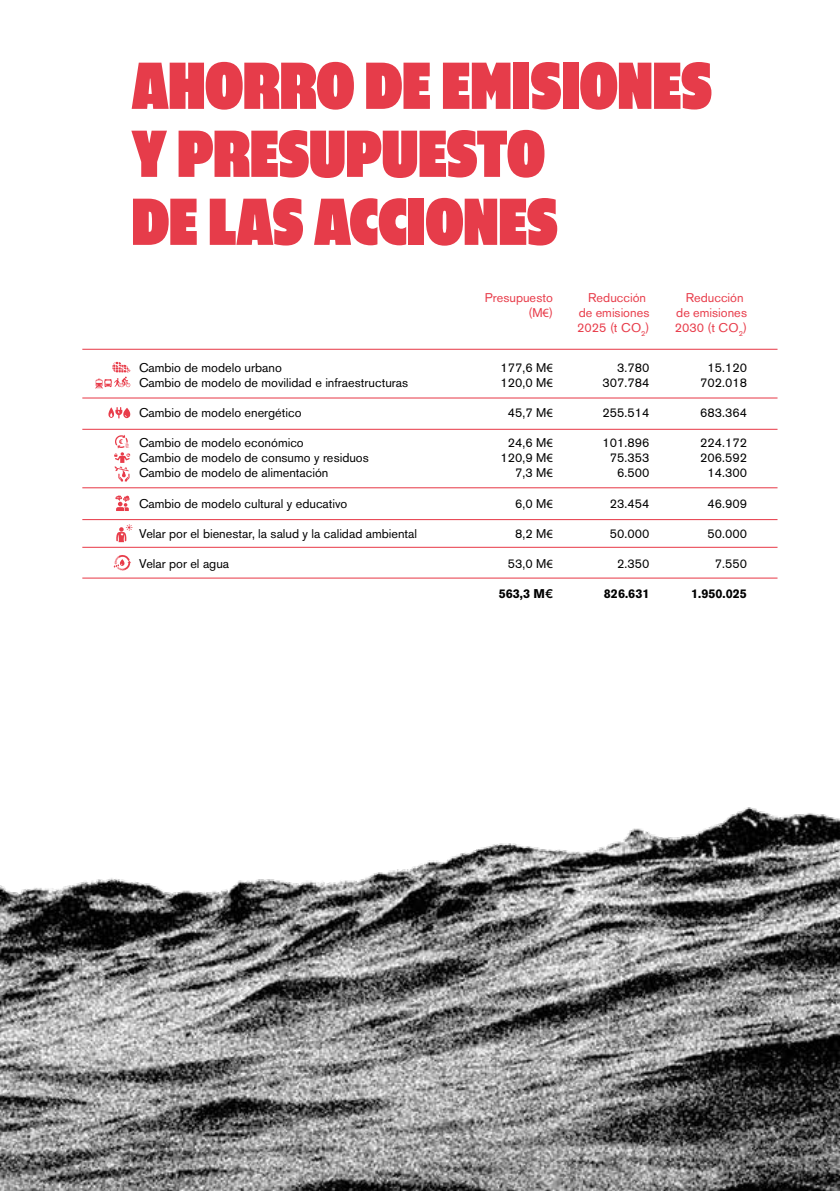
<style>
.page{position:relative;width:840px;height:1191px;background:#fff}
.page>*{position:absolute;margin:0;border:0;box-sizing:border-box;transform-origin:0 0}
.t1{font:condensed 66px/68px "Okay";color:#e63c4a}
.t2{font:12.6px/15px "Akzidenz Grotesk BE";color:#000}
.t3{font:12.6px/15px "Akzidenz Grotesk BE";color:#e83c4a;text-align:center}
.t4{font:700 12.6px "Akzidenz Grotesk BE";color:#000}
.s1{font-family:"Myriad Pro"}
.s2{font-family:"Akkurat Pro"}
</style>
<div class="page">
<img style="left:0;top:570px;width:839px;height:621px">
<hr style="left:82px;top:397px;width:695px;height:1px;background:#e83c4a">
<hr style="left:82px;top:349px;width:695px;height:1px;background:#e83c4a">
<hr style="left:82px;top:429px;width:695px;height:1px;background:#e83c4a">
<hr style="left:82px;top:487px;width:695px;height:1px;background:#e83c4a">
<hr style="left:82px;top:519px;width:695px;height:1px;background:#e83c4a">
<hr style="left:82px;top:547px;width:695px;height:1px;background:#e83c4a">
<hr style="left:82px;top:577px;width:695px;height:1px;background:#e83c4a">
<svg style="left:115px;top:495px;width:14px;height:16px"></svg>
<svg style="left:114px;top:555px;width:17px;height:15px"></svg>
<svg style="left:116px;top:524px;width:16px;height:18px"></svg>
<svg style="left:108px;top:407px;width:22px;height:11px"></svg>
<svg style="left:114px;top:435px;width:16px;height:46px"></svg>
<svg style="left:95px;top:362px;width:35px;height:26px"></svg>
<h1 class="t1" style="left:132px;top:49px;width:581px">AHORRO DE EMISIONES<br>Y PRESUPUESTO<br>DE LAS ACCIONES</h1>
<p class="t2" style="left:139px;top:360px;width:270px">Cambio de modelo urbano<br>Cambio de modelo de movilidad e infraestructuras</p>
<p class="t2" style="left:139px;top:405px;width:164px">Cambio de modelo energético</p>
<p class="t2" style="left:139px;top:435px;width:231px">Cambio de modelo económico<br>Cambio de modelo de consumo y residuos<br>Cambio de modelo de alimentación</p>
<p class="t2" style="left:139px;top:496px;width:210px">Cambio de modelo cultural y educativo</p>
<p class="t2" style="left:139px;top:526px;width:279px">Velar por el bienestar, la salud y la calidad ambiental</p>
<p class="t2" style="left:139px;top:556px;width:92px">Velar por el agua</p>
<p class="t3" style="left:484px;top:290px;width:70px;text-align:right">Presupuesto (M<span class="s1">€</span>)</p>
<p class="t3" style="left:577px;top:290px;width:74px">Reducción de emisiones<br>2025 (t CO<sub>2</sub>)</p>
<p class="t3" style="left:674px;top:290px;width:74px">Reducción de emisiones<br>2030 (t CO<sub>2</sub>)</p>
<p class="t2" style="left:500px;top:360px;width:54px">177,6 M<span class="s1">€<br></span>120,0 M<span class="s1">€</span></p>
<p class="t2" style="left:507px;top:405px;width:46px">45,7 M<span class="s1">€</span></p>
<p class="t2" style="left:500px;top:435px;width:54px;text-align:right">24,6 M<span class="s1">€<br></span>120,9 M<span class="s1">€<br></span>7,3 M<span class="s1">€</span></p>
<p class="t2" style="left:515px;top:496px;width:39px">6,0 M<span class="s1">€</span></p>
<p class="t2" style="left:515px;top:526px;width:39px">8,2 M<span class="s1">€</span></p>
<p class="t2" style="left:507px;top:556px;width:46px">53,0 M<span class="s1">€</span></p>
<p class="t4" style="left:498px;top:586px;width:56px">563,3 M<span class="s2">€</span></p>
<p class="t2" style="left:602px;top:360px;width:48px;text-align:right">3.780<br>307.784</p>
<p class="t2" style="left:602px;top:405px;width:48px">255.514</p>
<p class="t2" style="left:602px;top:435px;width:48px;text-align:right">101.896<br>75.353<br>6.500</p>
<p class="t2" style="left:609px;top:496px;width:41px">23.454</p>
<p class="t2" style="left:609px;top:526px;width:41px">50.000</p>
<p class="t2" style="left:617px;top:556px;width:34px">2.350</p>
<p class="t4" style="left:603px;top:586px;width:47px">826.631</p>
<p class="t2" style="left:699px;top:360px;width:48px;text-align:center">15.120<br>702.018</p>
<p class="t2" style="left:699px;top:405px;width:48px">683.364</p>
<p class="t2" style="left:699px;top:435px;width:48px;text-align:center">224.172<br>206.592<br>14.300</p>
<p class="t2" style="left:707px;top:496px;width:41px">46.909</p>
<p class="t2" style="left:707px;top:526px;width:41px">50.000</p>
<p class="t2" style="left:714px;top:556px;width:34px">7.550</p>
<p class="t4" style="left:690px;top:586px;width:57px">1.950.025</p>
</div>
